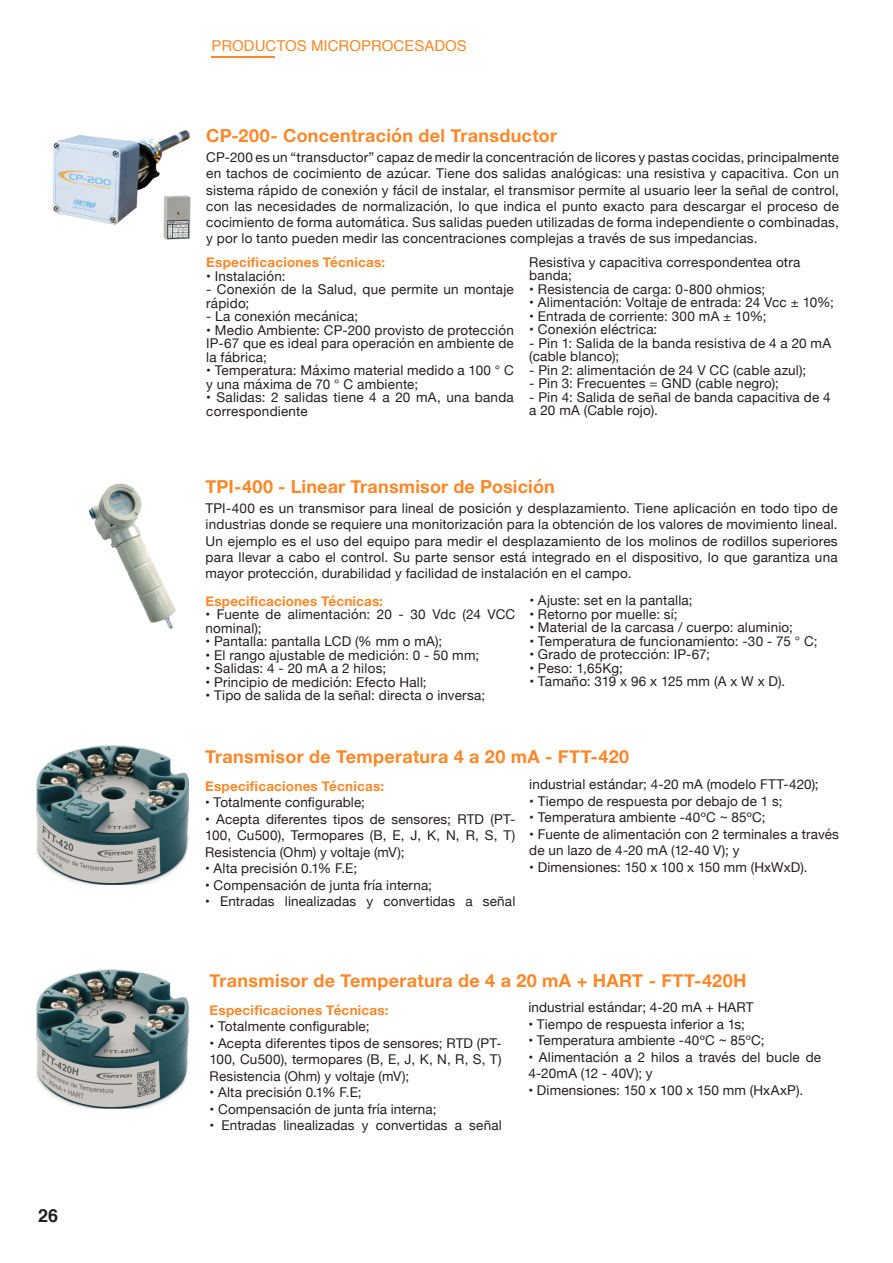
<style>
.page{position:relative;width:893px;height:1263px;background:#fff}
.page>*{position:absolute;margin:0;border:0;box-sizing:border-box;transform-origin:0 0}
.item{font:700 18px "Helvetica Neue";letter-spacing:.015em;color:#ff8729}
.t1{font:700 18px "Helvetica";color:#231f20}
.productos_mecanicos{font:15px "Helvetica";color:#ff8729}
.t2{font:13.5px/16.2px "Helvetica Neue";letter-spacing:.015em;color:#231f20}
.t3{font:700 13.5px "Helvetica Neue";letter-spacing:.015em;color:#ff8729}
</style>
<div class="page">
<hr style="left:211px;top:56px;width:64px;height:2px;background:#ff8729">
<img style="left:89px;top:483px;width:87px;height:146px">
<img style="left:36px;top:745px;width:153px;height:140px">
<img style="left:36px;top:969px;width:153px;height:139px">
<img style="left:52px;top:129px;width:139px;height:111px">
<h1 class="t1" style="left:38px;top:1201px;width:22px">26</h1>
<p class="productos_mecanicos" style="left:211px;top:34px;width:257px">PRODUCTOS MICROPROCESADOS</p>
<p class="item" style="left:206px;top:121px;width:352px">CP-200- Concentración del Transductor</p>
<p class="t2" style="left:206px;top:150px;width:634px;text-align:justify">CP-200 es un “transductor” capaz de medir la concentración de licores y pastas cocidas, principalmente en tachos de cocimiento de azúcar. Tiene dos salidas analógicas: una resistiva y capacitiva. Con un sistema rápido de conexión y fácil de instalar, el transmisor permite al usuario leer la señal de control, con las necesidades de normalización, lo que indica el punto exacto para descargar el proceso de cocimiento de forma automática. Sus salidas pueden utilizadas de forma independiente o combinadas, y por lo tanto pueden medir las concentraciones complejas a través de sus impedancias.</p>
<p class="t3" style="left:206px;top:252px;width:181px">Especificaciones Técnicas:</p>
<p class="t2" style="left:206px;top:269px;width:81px">• Instalación:</p>
<p class="t2" style="left:206px;top:283px;width:309px;line-height:13.5px">- Conexión de la Salud, que permite un montaje rápido;</p>
<p class="t2" style="left:206px;top:309px;width:154px">- La conexión mecánica;</p>
<p class="t2" style="left:206px;top:324px;width:309px;line-height:13.5px;text-align:justify">• Medio Ambiente: CP-200 provisto de protección IP-67 que es ideal para operación en ambiente de la fábrica;</p>
<p class="t2" style="left:206px;top:364px;width:309px;line-height:13.5px">• Temperatura: Máximo material medido a 100 ° C y una máxima de 70 ° C ambiente;</p>
<p class="t2" style="left:206px;top:391px;width:309px;line-height:13.5px">• Salidas: 2 salidas tiene 4 a 20 mA, una banda correspondiente</p>
<p class="t2" style="left:529px;top:256px;width:273px;line-height:13.5px">Resistiva y capacitiva correspondentea otra banda;</p>
<p class="t2" style="left:529px;top:282px;width:237px">• Resistencia de carga: 0-800 ohmios;</p>
<p class="t2" style="left:529px;top:295px;width:306px">• Alimentación: Voltaje de entrada: 24 Vcc ± 10%;</p>
<p class="t2" style="left:529px;top:309px;width:239px">• Entrada de corriente: 300 mA ± 10%;</p>
<p class="t2" style="left:529px;top:322px;width:130px">• Conexión eléctrica:</p>
<p class="t2" style="left:529px;top:337px;width:303px;line-height:13.5px">- Pin 1: Salida de la banda resistiva de 4 a 20 mA (cable blanco);</p>
<p class="t2" style="left:529px;top:363px;width:278px">- Pin 2: alimentación de 24 V CC (cable azul);</p>
<p class="t2" style="left:529px;top:376px;width:251px">- Pin 3: Frecuentes = GND (cable negro);</p>
<p class="t2" style="left:529px;top:391px;width:303px;line-height:13.5px">- Pin 4: Salida de señal de banda capacitiva de 4 a 20 mA (Cable rojo).</p>
<p class="item" style="left:206px;top:472px;width:351px">TPI-400 - Linear Transmisor de Posición</p>
<p class="t2" style="left:206px;top:501px;width:634px;text-align:justify">TPI-400 es un transmisor para lineal de posición y desplazamiento. Tiene aplicación en todo tipo de industrias donde se requiere una monitorización para la obtención de los valores de movimiento lineal.<br>Un ejemplo es el uso del equipo para medir el desplazamiento de los molinos de rodillos superiores para llevar a cabo el control. Su parte sensor está integrado en el dispositivo, lo que garantiza una mayor protección, durabilidad y facilidad de instalación en el campo.</p>
<p class="t3" style="left:206px;top:590px;width:179px">Especificaciones Técnicas:</p>
<p class="t2" style="left:206px;top:608px;width:311px;line-height:13.5px">• Fuente de alimentación: 20 - 30 Vdc (24 VCC nominal);</p>
<p class="t2" style="left:206px;top:634px;width:238px">• Pantalla: pantalla LCD (% mm o mA);</p>
<p class="t2" style="left:206px;top:647px;width:275px">• El rango ajustable de medición: 0 - 50 mm;</p>
<p class="t2" style="left:206px;top:661px;width:182px">• Salidas: 4 - 20 mA a 2 hilos;</p>
<p class="t2" style="left:206px;top:674px;width:223px">• Principio de medición: Efecto Hall;</p>
<p class="t2" style="left:206px;top:688px;width:281px">• Tipo de salida de la señal: directa o inversa;</p>
<p class="t2" style="left:529px;top:593px;width:165px">• Ajuste: set en la pantalla;</p>
<p class="t2" style="left:529px;top:607px;width:150px">• Retorno por muelle: sí;</p>
<p class="t2" style="left:529px;top:620px;width:265px">• Material de la carcasa / cuerpo: aluminio;</p>
<p class="t2" style="left:529px;top:634px;width:290px">• Temperatura de funcionamiento: -30 - 75 ° C;</p>
<p class="t2" style="left:529px;top:647px;width:182px">• Grado de protección: IP-67;</p>
<p class="t2" style="left:529px;top:661px;width:95px">• Peso: 1,65Kg;</p>
<p class="t2" style="left:529px;top:674px;width:257px">• Tamaño: 319 x 96 x 125 mm (A x W x D).</p>
<p class="item" style="left:205px;top:742px;width:426px">Transmisor de Temperatura 4 a 20 mA - FTT-420</p>
<p class="t3" style="left:205px;top:775px;width:181px">Especificaciones Técnicas:</p>
<p class="t2" style="left:205px;top:795px;width:161px">• Totalmente configurable;</p>
<p class="t2" style="left:205px;top:811px;width:312px;text-align:justify">• Acepta diferentes tipos de sensores; RTD (PT-100, Cu500), Termopares (B, E, J, K, N, R, S, T)<br>Resistencia (Ohm) y voltaje (mV);</p>
<p class="t2" style="left:205px;top:861px;width:154px">• Alta precisión 0.1% F.E;</p>
<p class="t2" style="left:205px;top:878px;width:228px">• Compensación de junta fría interna;</p>
<p class="t2" style="left:205px;top:894px;width:312px">• Entradas linealizadas y convertidas a señal</p>
<p class="t2" style="left:529px;top:777px;width:291px">industrial estándar; 4-20 mA (modelo FTT-420);</p>
<p class="t2" style="left:529px;top:794px;width:255px">• Tiempo de respuesta por debajo de 1 s;</p>
<p class="t2" style="left:529px;top:810px;width:238px">• Temperatura ambiente -40ºC ~ 85ºC;</p>
<p class="t2" style="left:529px;top:827px;width:311px">• Fuente de alimentación con 2 terminales a través de un lazo de 4-20 mA (12-40 V); y</p>
<p class="t2" style="left:529px;top:860px;width:280px">• Dimensiones: 150 x 100 x 150 mm (HxWxD).</p>
<p class="item" style="left:210px;top:966px;width:538px">Transmisor de Temperatura de 4 a 20 mA + HART - FTT-420H</p>
<p class="t3" style="left:210px;top:999px;width:181px">Especificaciones Técnicas:</p>
<p class="t2" style="left:210px;top:1019px;width:161px">• Totalmente configurable;</p>
<p class="t2" style="left:210px;top:1035px;width:294px;text-align:justify">• Acepta diferentes tipos de sensores; RTD (PT-100, Cu500), termopares (B, E, J, K, N, R, S, T)<br>Resistencia (Ohm) y voltaje (mV);</p>
<p class="t2" style="left:210px;top:1085px;width:154px">• Alta precisión 0.1% F.E;</p>
<p class="t2" style="left:210px;top:1101px;width:228px">• Compensación de junta fría interna;</p>
<p class="t2" style="left:210px;top:1118px;width:294px">• Entradas linealizadas y convertidas a señal</p>
<p class="t2" style="left:528px;top:1000px;width:227px">industrial estándar; 4-20 mA + HART</p>
<p class="t2" style="left:528px;top:1016px;width:218px">• Tiempo de respuesta inferior a 1s;</p>
<p class="t2" style="left:528px;top:1033px;width:238px">• Temperatura ambiente -40ºC ~ 85ºC;</p>
<p class="t2" style="left:528px;top:1049px;width:294px">• Alimentación a 2 hilos a través del bucle de<br>4-20mA (12 - 40V); y</p>
<p class="t2" style="left:528px;top:1082px;width:276px">• Dimensiones: 150 x 100 x 150 mm (HxAxP).</p>
</div>
